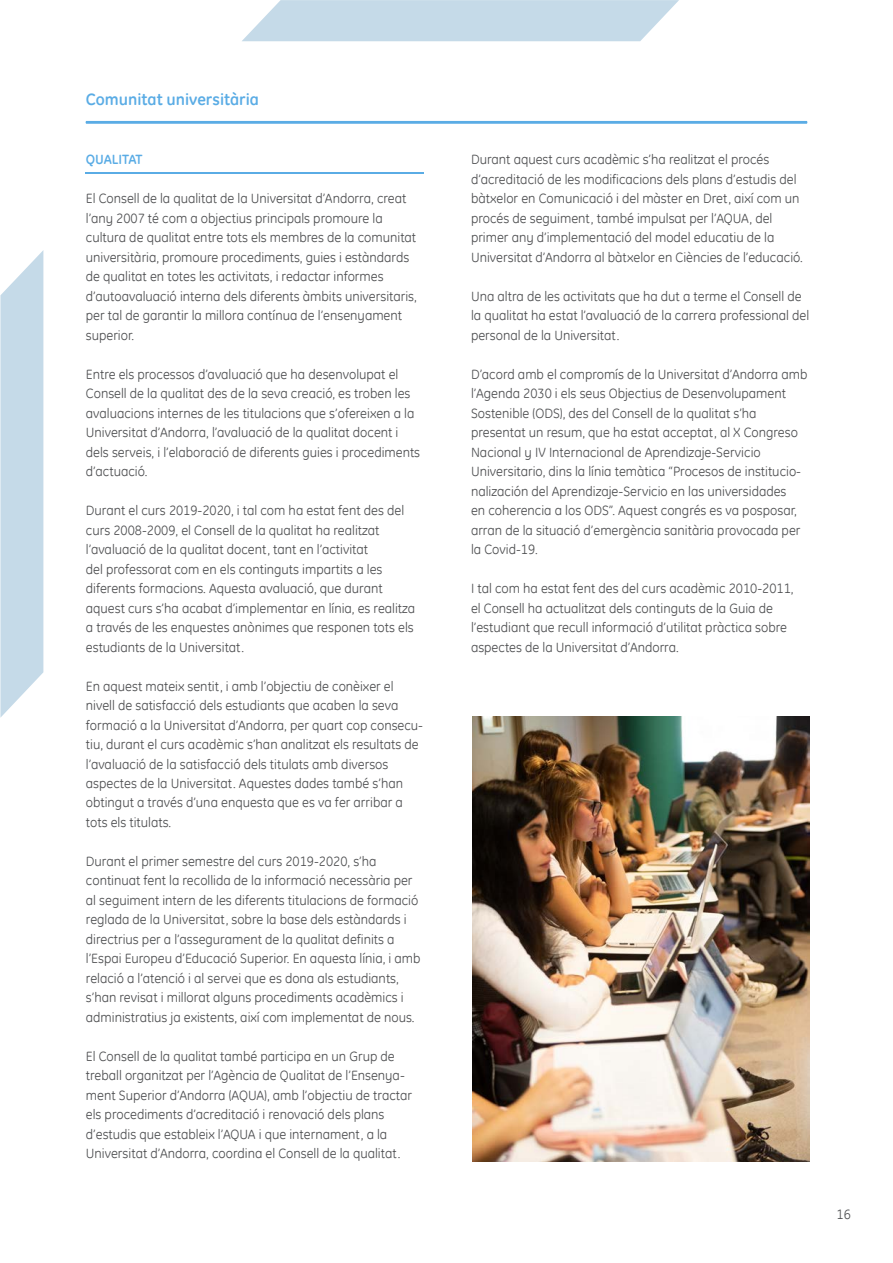
<style>
.page{position:relative;width:893px;height:1263px;background:#fff}
.page>*{position:absolute;margin:0;border:0;box-sizing:border-box;transform-origin:0 0}
.t1{font:700 16.5px "GE Inspira";color:#5aace5}
.t2{font:13.5px/19.5px "GE Inspira";color:#4d4e50}
.t3{font:700 13.5px "GE Inspira";color:#5aace5}
</style>
<div class="page">
<svg style="left:0;top:0;width:679px;height:718px"></svg>
<svg style="left:86px;top:121px;width:721px;height:3px;background:#67b2e7"></svg>
<img style="left:472px;top:717px;width:337px;height:444px">
<p class="t1" style="left:86px;top:89px;width:175px">Comunitat universitària</p>
<p class="t3" style="left:86px;top:151px;width:58px">QUALITAT</p>
<p class="t2" style="left:86px;top:188px;width:332px">El Consell de la qualitat de la Universitat d’Andorra, creat l’any 2007 té com a objectius principals promoure la cultura de qualitat entre tots els membres de la comunitat universitària, promoure procediments, guies i estàndards de qualitat en totes les activitats, i redactar informes d’autoavaluació interna dels diferents àmbits universitaris, per tal de garantir la millora contínua de l’ensenyament superior.</p>
<p class="t2" style="left:86px;top:364px;width:336px">Entre els processos d’avaluació que ha desenvolupat el Consell de la qualitat des de la seva creació, es troben les avaluacions internes de les titulacions que s’ofereixen a la Universitat d’Andorra, l’avaluació de la qualitat docent i dels serveis, i l’elaboració de diferents guies i procediments d’actuació.</p>
<p class="t2" style="left:86px;top:500px;width:331px">Durant el curs 2019-2020, i tal com ha estat fent des del curs 2008-2009, el Consell de la qualitat ha realitzat l’avaluació de la qualitat docent, tant en l’activitat<br>del professorat com en els continguts impartits a les diferents formacions. Aquesta avaluació, que durant aquest curs s’ha acabat d’implementar en línia, es realitza a través de les enquestes anònimes que responen tots els estudiants de la Universitat.</p>
<p class="t2" style="left:86px;top:676px;width:339px">En aquest mateix sentit, i amb l’objectiu de conèixer el nivell de satisfacció dels estudiants que acaben la seva formació a la Universitat d’Andorra, per quart cop consecu&shy;tiu, durant el curs acadèmic s’han analitzat els resultats de l’avaluació de la satisfacció dels titulats amb diversos aspectes de la Universitat. Aquestes dades també s’han obtingut a través d’una enquesta que es va fer arribar a tots els titulats.</p>
<p class="t2" style="left:86px;top:851px;width:336px">Durant el primer semestre del curs 2019-2020, s’ha continuat fent la recollida de la informació necessària per al seguiment intern de les diferents titulacions de formació reglada de la Universitat, sobre la base dels estàndards i directrius per a l’assegurament de la qualitat definits a l’Espai Europeu d’Educació Superior. En aquesta línia, i amb relació a l’atenció i al servei que es dona als estudiants, s’han revisat i millorat alguns procediments acadèmics i administratius ja existents, així com implementat de nous.</p>
<p class="t2" style="left:86px;top:1046px;width:328px">El Consell de la qualitat també participa en un Grup de treball organitzat per l’Agència de Qualitat de l’Ensenya&shy;ment Superior d’Andorra (AQUA), amb l’objectiu de tractar els procediments d’acreditació i renovació dels plans d’estudis que estableix l’AQUA i que internament, a la Universitat d’Andorra, coordina el Consell de la qualitat.</p>
<p class="t2" style="left:471px;top:149px;width:333px">Durant aquest curs acadèmic s’ha realitzat el procés d’acreditació de les modificacions dels plans d’estudis del bàtxelor en Comunicació i del màster en Dret, així com un procés de seguiment, també impulsat per l’AQUA, del primer any d’implementació del model educatiu de la Universitat d’Andorra al bàtxelor en Ciències de l’educació.</p>
<p class="t2" style="left:471px;top:286px;width:340px">Una altra de les activitats que ha dut a terme el Consell de la qualitat ha estat l’avaluació de la carrera professional del personal de la Universitat.</p>
<p class="t2" style="left:471px;top:364px;width:338px">D’acord amb el compromís de la Universitat d’Andorra amb l’Agenda 2030 i els seus Objectius de Desenvolupament Sostenible (ODS), des del Consell de la qualitat s’ha presentat un resum, que ha estat acceptat, al X Congreso Nacional y IV Internacional de Aprendizaje-Servicio Universitario, dins la línia temàtica “Procesos de institucio&shy;nalización del Aprendizaje-Servicio en las universidades<br>en coherencia a los ODS”. Aquest congrés es va posposar, arran de la situació d’emergència sanitària provocada per la Covid-19.</p>
<p class="t2" style="left:471px;top:578px;width:324px">I tal com ha estat fent des del curs acadèmic 2010-2011, el Consell ha actualitzat dels continguts de la Guia de l’estudiant que recull informació d’utilitat pràctica sobre aspectes de la Universitat d’Andorra.</p>
<p class="t2" style="left:837px;top:1204px;width:16px">16</p>
</div>
